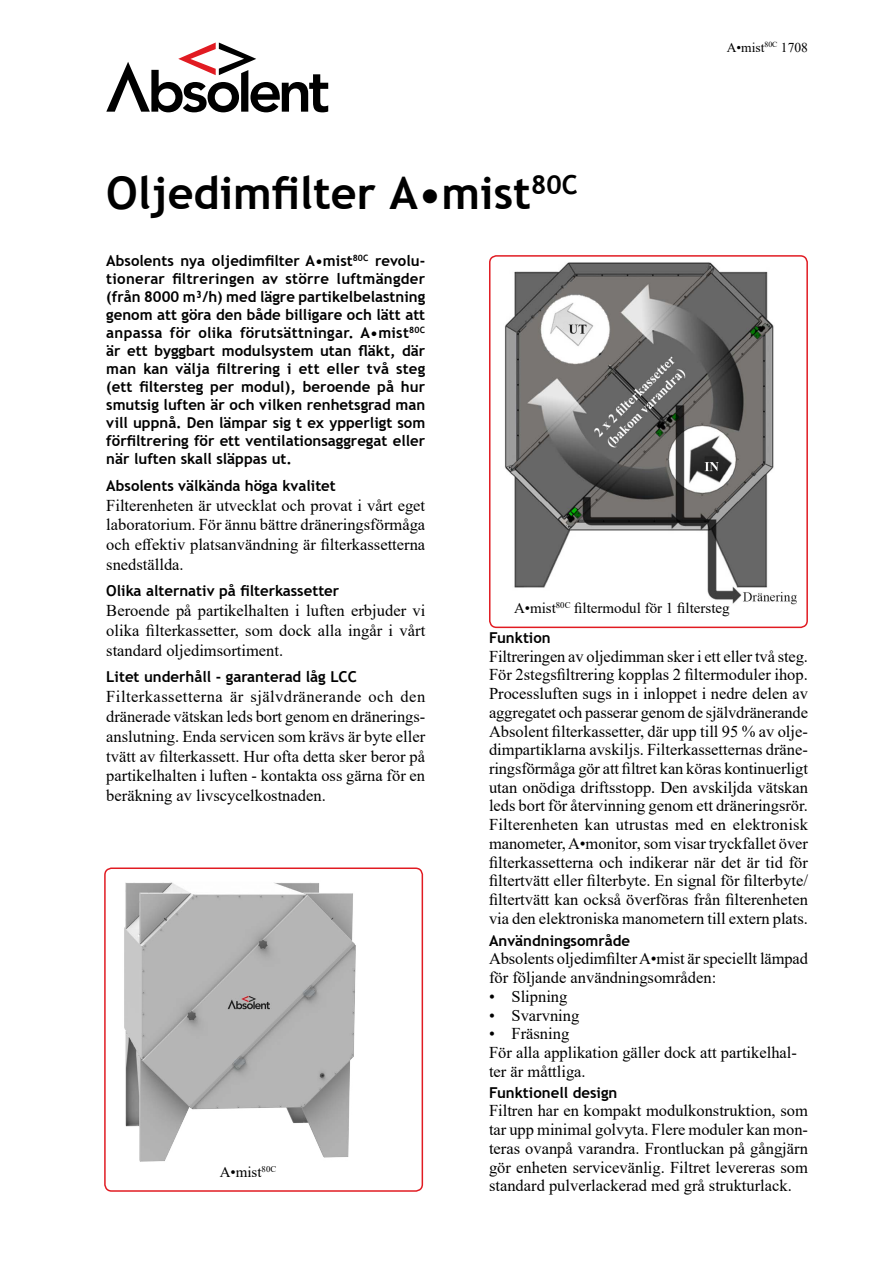
<style>
.page{position:relative;width:893px;height:1263px;background:#fff}
.page>*{position:absolute;margin:0;border:0;box-sizing:border-box;transform-origin:0 0}
.t1{font:700 45px "Trebuchet MS";color:#000}
.t2{font:16.5px/18.8px "Times New Roman";color:#000;text-align:justify}
.t3{font:700 15px/18px "Trebuchet MS";color:#000;text-align:justify}
.t4{font:15px "Times New Roman";color:#000}
.t5{font:13.5px "Times New Roman";color:#000}
</style>
<div class="page">
<svg style="left:106px;top:43px;width:222px;height:69px"></svg>
<div style="left:489px;top:255px;width:319px;height:373px;border:2px solid #e11b22;border-radius:7px"></div>
<img style="left:104px;top:867px;width:299px;height:315px">
<img style="left:505px;top:262px;width:291px;height:343px">
<p class="t5" style="left:727px;top:38px;width:83px">A•mist<sup>80C</sup> 1708</p>
<h1 class="t1" style="left:106px;top:165px;width:473px">Oljedimfilter A•mist<sup>80C</sup></h1>
<p class="t3" style="left:106px;top:252px;width:320px">Absolents nya oljedimfilter A•mist<sup>80C</sup> revolu&shy;tionerar filtreringen av större luftmängder (från 8000 m³/h) med lägre partikelbelastning genom att göra den både billigare och lätt att anpassa för olika förutsättningar. A•mist<sup>80C </sup>är ett byggbart modulsystem utan fläkt, där man kan välja filtrering i ett eller två steg (ett filtersteg per modul), beroende på hur smutsig luften är och vilken renhetsgrad man vill uppnå. Den lämpar sig t ex ypperligt som förfiltrering för ett ventilationsaggregat eller när luften skall släppas ut.</p>
<p class="t3" style="left:106px;top:476px;width:231px">Absolents välkända höga kvalitet</p>
<p class="t2" style="left:106px;top:495px;width:320px;line-height:19.8px">Filterenheten är utvecklat och provat i vårt eget laboratorium. För ännu bättre dräneringsförmåga och effektiv platsanvändning är filterkassetterna snedställda.</p>
<p class="t3" style="left:106px;top:582px;width:234px">Olika alternativ på filterkassetter</p>
<p class="t2" style="left:106px;top:600px;width:321px;line-height:19.8px">Beroende på partikelhalten i luften erbjuder vi olika filterkassetter, som dock alla ingår i vårt standard oljedimsortiment.</p>
<p class="t3" style="left:106px;top:668px;width:252px">Litet underhåll - garanterad låg LCC</p>
<p class="t2" style="left:106px;top:686px;width:320px;line-height:19.8px">Filterkassetterna är självdränerande och den dränerade vätskan leds bort genom en dränerings&shy;anslutning. Enda servicen som krävs är byte eller tvätt av filterkassett. Hur ofta detta sker beror på partikelhalten i luften - kontakta oss gärna för en beräkning av livscycelkostnaden.</p>
<p class="t4" style="left:514px;top:597px;width:217px">A•mist<sup>80C</sup> filtermodul för 1 filtersteg</p>
<p class="t3" style="left:489px;top:628px;width:63px">Funktion</p>
<p class="t2" style="left:489px;top:646px;width:321px">Filtreringen av oljedimman sker i ett eller två steg.<br>För 2stegsfiltrering kopplas 2 filtermoduler ihop.<br>Processluften sugs in i inloppet i nedre delen av aggregatet och passerar genom de självdränerande Absolent filterkassetter, där upp till 95 % av olje&shy;dimpartiklarna avskiljs. Filterkassetternas dräne&shy;ringsförmåga gör att filtret kan köras kontinuerligt utan onödiga driftsstopp. Den avskiljda vätskan leds bort för återvinning genom ett dräneringsrör.<br>Filterenheten kan utrustas med en elektronisk manometer, A•monitor, som visar tryckfallet över filterkassetterna och indikerar när det är tid för filtertvätt eller filterbyte. En signal för filterbyte/ filtertvätt kan också överföras från filterenheten via den elektroniska manometern till extern plats.</p>
<p class="t4" style="left:220px;top:1161px;width:58px">A•mist<sup>80C</sup></p>
<p class="t3" style="left:489px;top:931px;width:143px">Användningsområde</p>
<p class="t2" style="left:489px;top:949px;width:321px">Absolents oljedimfilter A•mist är speciellt lämpad för följande användningsområden:</p>
<p class="t2" style="left:489px;top:986px;width:80px">• Slipning</p>
<p class="t2" style="left:489px;top:1005px;width:92px">• Svarvning</p>
<p class="t2" style="left:489px;top:1024px;width:309px;text-align:left">• Fräsning<br>För alla applikation gäller dock att partikelhal&shy;ter är måttliga.</p>
<p class="t3" style="left:489px;top:1083px;width:130px">Funktionell design</p>
<p class="t2" style="left:489px;top:1101px;width:321px">Filtren har en kompakt modulkonstruktion, som tar upp minimal golvyta. Flere moduler kan mon&shy;teras ovanpå varandra. Frontluckan på gångjärn gör enheten servicevänlig. Filtret levereras som standard pulverlackerad med grå strukturlack.</p>
</div>
